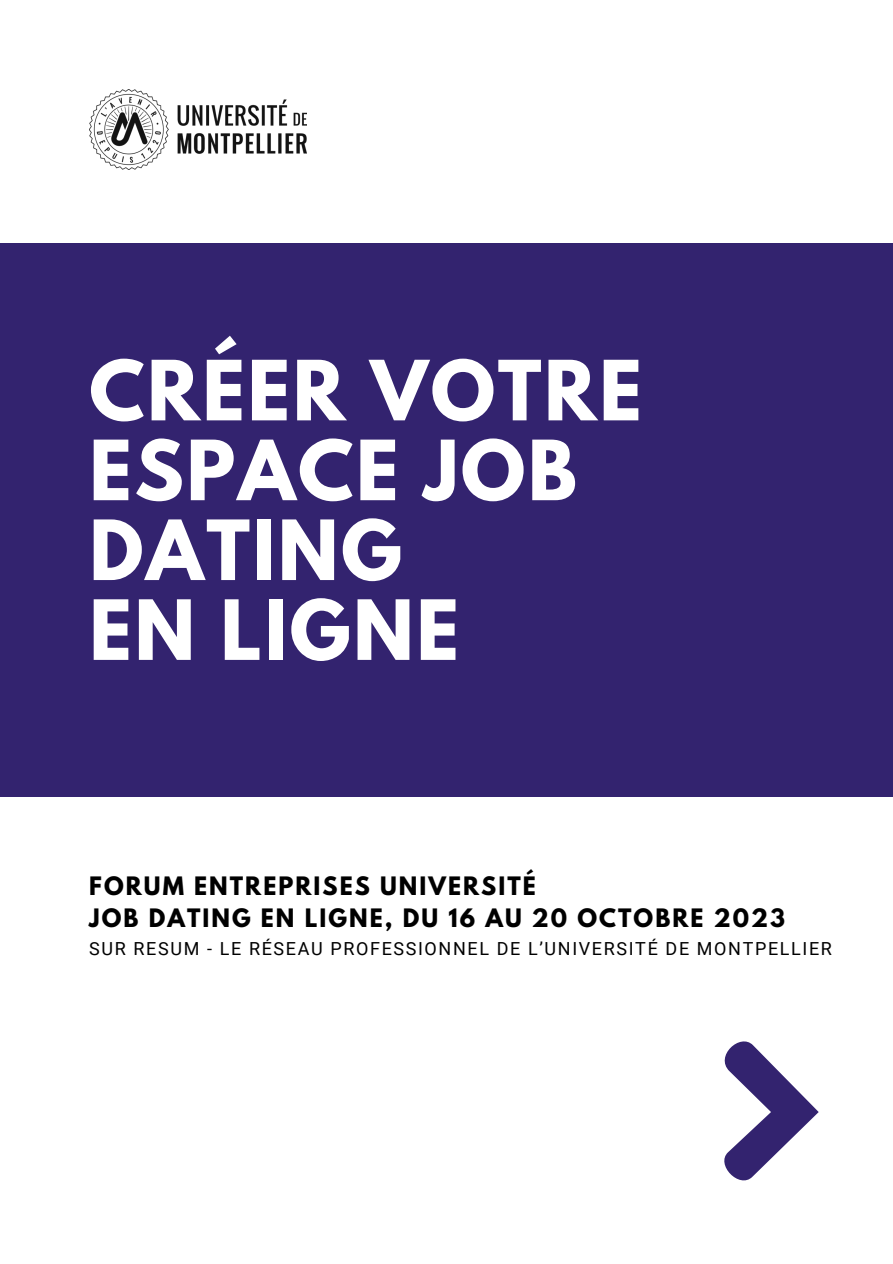
<style>
.page{position:relative;width:893px;height:1264px;background:#fff}
.page>*{position:absolute;margin:0;border:0;box-sizing:border-box;transform-origin:0 0}
.t1{font:700 73.5px/79.8px "League Spartan";letter-spacing:.035em;color:#fff}
.t2{font:700 22.5px "League Spartan";letter-spacing:.09em;color:#000}
.t3{font:18px "Roboto";letter-spacing:.09em;color:#000}
</style>
<div class="page">
<div style="left:0;top:243px;width:892px;height:554px;background:#33236f"></div>
<img style="left:89px;top:89px;width:217px;height:80px">
<svg style="left:724px;top:1041px;width:94px;height:140px"></svg>
<p class="t1" style="left:89px;top:360px;width:554px">CRÉER VOTRE<br>ESPACE JOB<br>DATING</p>
<p class="t1" style="left:89px;top:599px;width:371px">EN LIGNE</p>
<p class="t2" style="left:89px;top:875px;width:448px">FORUM ENTREPRISES UNIVERSITÉ</p>
<p class="t2" style="left:89px;top:906px;width:697px">JOB DATING EN LIGNE, DU 16 AU 20 OCTOBRE 2023</p>
<p class="t3" style="left:89px;top:938px;width:744px">SUR RESUM - LE RÉSEAU PROFESSIONNEL DE L’UNIVERSITÉ DE MONTPELLIER</p>
</div>
